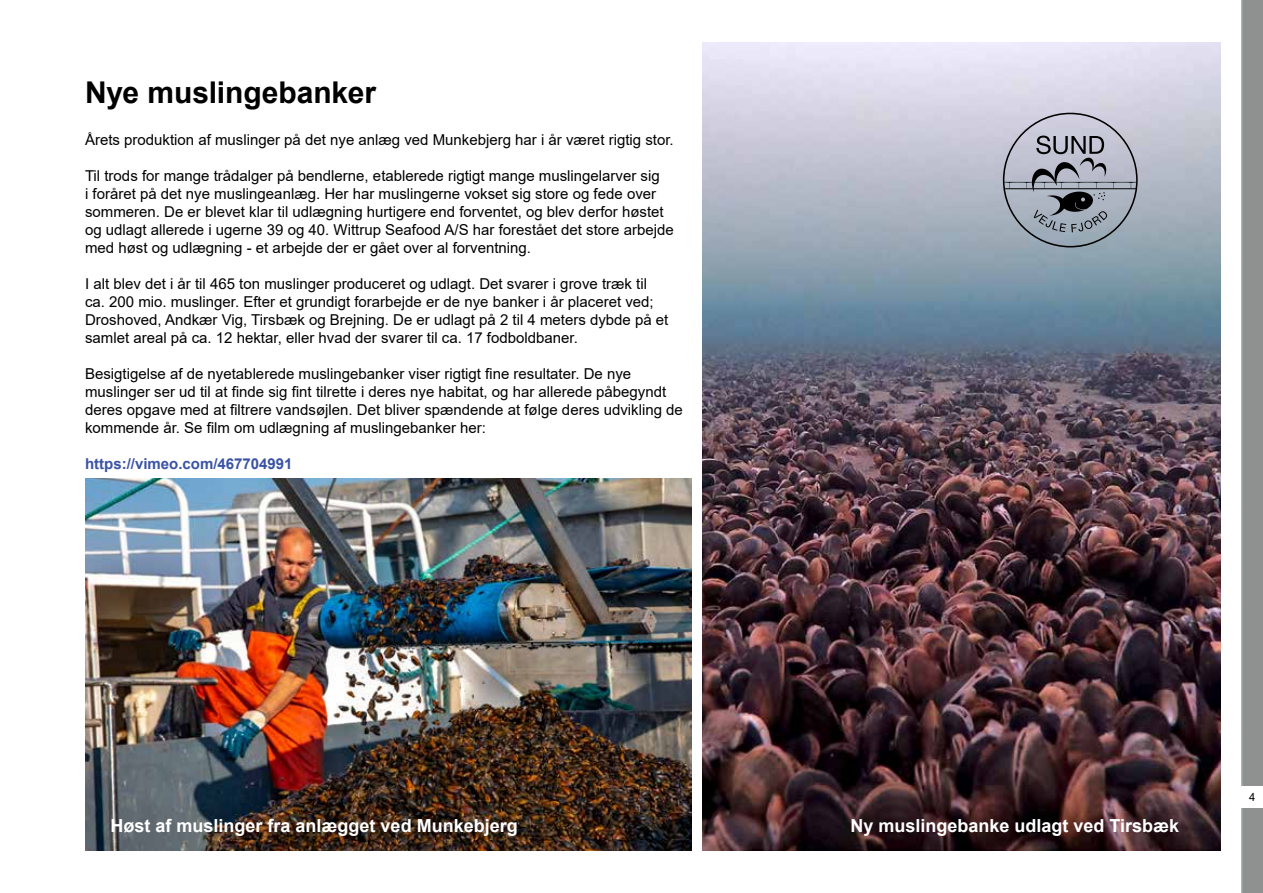
<style>
.page{position:relative;width:1263px;height:893px;background:#fff}
.page>*{position:absolute;margin:0;border:0;box-sizing:border-box;transform-origin:0 0}
.t1{font:700 30px "Arial";letter-spacing:-.005em;color:#000}
.t2{font:700 18px "Arial";color:#fff}
.t3{font:15px/18px "Arial";color:#000}
.t4{font:700 15px "Arial";color:#3a53a4}
.t5{font:11.25px "Arial";color:#000}
</style>
<div class="page">
<svg style="left:1241px;top:0;width:22px;height:893px"></svg>
<div style="left:1231px;top:787px;width:32px;height:21px;background:#fff"></div>
<img style="left:702px;top:43px;width:518px;height:807px">
<svg style="left:1004px;top:136px;width:133px;height:96px"></svg>
<img style="left:85px;top:478px;width:606px;height:372px">
<h1 class="t1" style="left:85px;top:71px;width:292px">Nye muslingebanker</h1>
<p class="t3" style="left:85px;top:130px;width:590px">Årets produktion af muslinger på det nye anlæg ved Munkebjerg har i år været rigtig stor.</p>
<p class="t3" style="left:85px;top:166px;width:590px">Til trods for mange trådalger på bendlerne, etablerede rigtigt mange muslingelarver sig<br>i foråret på det nye muslingeanlæg. Her har muslingerne vokset sig store og fede over sommeren. De er blevet klar til udlægning hurtigere end forventet, og blev derfor høstet og udlagt allerede i ugerne 39 og 40. Wittrup Seafood A/S har forestået det store arbejde med høst og udlægning - et arbejde der er gået over al forventning.</p>
<p class="t3" style="left:85px;top:274px;width:585px">I alt blev det i år til 465 ton muslinger produceret og udlagt. Det svarer i grove træk til ca. 200 mio. muslinger. Efter et grundigt forarbejde er de nye banker i år placeret ved; Droshoved, Andkær Vig, Tirsbæk og Brejning. De er udlagt på 2 til 4 meters dybde på et samlet areal på ca. 12 hektar, eller hvad der svarer til ca. 17 fodboldbaner.</p>
<p class="t3" style="left:85px;top:364px;width:599px">Besigtigelse af de nyetablerede muslingebanker viser rigtigt fine resultater. De nye muslinger ser ud til at finde sig fint tilrette i deres nye habitat, og har allerede påbegyndt deres opgave med at filtrere vandsøjlen. Det bliver spændende at følge deres udvikling de kommende år. Se film om udlægning af muslingebanker her:</p>
<p class="t4" style="left:85px;top:453px;width:209px">https://vimeo.com/467704991</p>
<p class="t2" style="left:111px;top:813px;width:409px">Høst af muslinger fra anlægget ved Munkebjerg</p>
<p class="t2" style="left:850px;top:813px;width:330px">Ny muslingebanke udlagt ved Tirsbæk</p>
<p class="t5" style="left:1249px;top:790px;width:8px">4</p>
</div>
